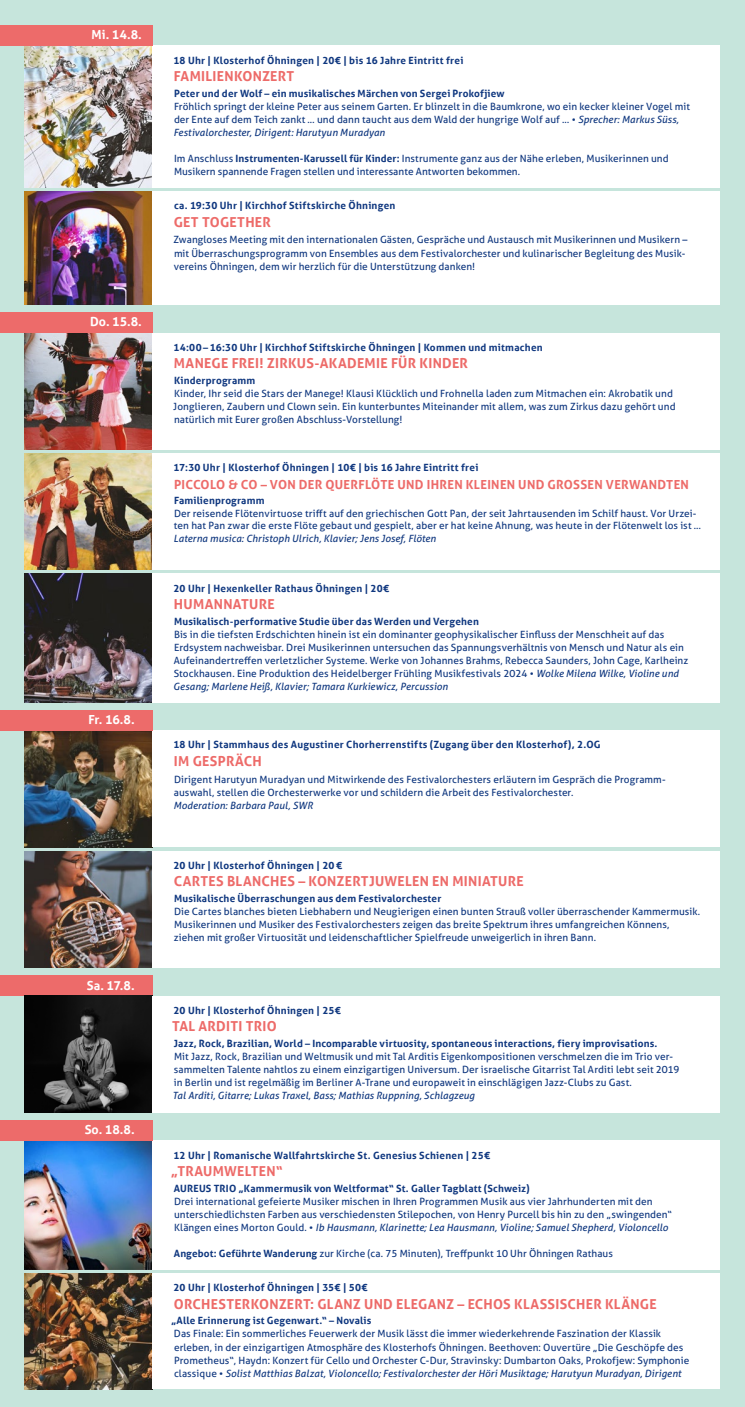
<style>
.page{position:relative;width:745px;height:1407px;background:#fff}
.page>*{position:absolute;margin:0;border:0;box-sizing:border-box;transform-origin:0 0}
.t1{font:700 13.75px "Aller";letter-spacing:.02em;color:#ed6b69}
.t2{font:700 12.5px "Aller";letter-spacing:.025em;color:#ed6b69}
.t3{font:700 12.5px "Aller";letter-spacing:-.005em;color:#fff}
.t4{font:10px/13.1px "Aller";letter-spacing:.01em;color:#0f377f}
.t5{font:700 10px "Aller";letter-spacing:.02em;color:#0f377f}
.t6{font:italic 10px "Aller";letter-spacing:.005em;color:#0f377f}
.s1{font-style:italic}
.s2{font-weight:700}
</style>
<div class="page">
<div style="left:0;top:0;width:744px;height:1407px;background:#c6e5dc"></div>
<img style="left:25px;top:730px;width:127px;height:117px">
<div style="left:152px;top:730px;width:567px;height:117px;background:#fff"></div>
<div style="left:0;top:710px;width:152px;height:20px;background:#ed6b6a"></div>
<img style="left:25px;top:851px;width:127px;height:117px">
<div style="left:152px;top:851px;width:567px;height:117px;background:#fff"></div>
<div style="left:0;top:975px;width:152px;height:21px;background:#ed6b6a"></div>
<img style="left:25px;top:996px;width:127px;height:116px">
<div style="left:152px;top:996px;width:567px;height:116px;background:#fff"></div>
<img style="left:25px;top:453px;width:127px;height:117px">
<div style="left:152px;top:453px;width:567px;height:117px;background:#fff"></div>
<img style="left:25px;top:332px;width:127px;height:117px">
<div style="left:152px;top:332px;width:567px;height:117px;background:#fff"></div>
<div style="left:0;top:312px;width:152px;height:20px;background:#ed6b6a"></div>
<img style="left:25px;top:573px;width:127px;height:129px">
<div style="left:152px;top:573px;width:567px;height:129px;background:#fff"></div>
<img style="left:25px;top:191px;width:127px;height:114px">
<div style="left:152px;top:191px;width:567px;height:114px;background:#fff"></div>
<img style="left:25px;top:46px;width:127px;height:142px">
<div style="left:152px;top:46px;width:567px;height:142px;background:#fff"></div>
<div style="left:0;top:25px;width:152px;height:21px;background:#ed6b6a"></div>
<img style="left:25px;top:1273px;width:127px;height:116px">
<div style="left:152px;top:1273px;width:567px;height:116px;background:#fff"></div>
<img style="left:25px;top:1140px;width:127px;height:129px">
<div style="left:152px;top:1140px;width:567px;height:129px;background:#fff"></div>
<div style="left:0;top:1120px;width:152px;height:20px;background:#ed6b6a"></div>
<p class="t3" style="left:92px;top:27px;width:52px">Mi. 14.8.</p>
<p class="t3" style="left:90px;top:314px;width:53px">Do. 15.8.</p>
<p class="t3" style="left:89px;top:712px;width:48px">Fr. 16.8.</p>
<p class="t3" style="left:87px;top:977px;width:49px">Sa. 17.8.</p>
<p class="t3" style="left:85px;top:1122px;width:52px">So. 18.8.</p>
<p class="t5" style="left:173px;top:54px;width:291px">18 Uhr | Klosterhof Öhningen | 20€ | bis 16 Jahre Eintritt frei</p>
<h1 class="t1" style="left:174px;top:68px;width:122px">FAMILIENKONZERT</h1>
<p class="t5" style="left:174px;top:87px;width:332px">Peter und der Wolf – ein musikalisches Märchen von Sergei Prokofjiew</p>
<p class="t4" style="left:173px;top:100px;width:517px">Fröhlich springt der kleine Peter aus seinem Garten. Er blinzelt in die Baumkrone, wo ein kecker kleiner Vogel mit der Ente auf dem Teich zankt … und dann taucht aus dem Wald der hungrige Wolf auf … • <span class="s1">Sprecher: Markus Süss,<br>Festivalorchester, Dirigent: Harutyun Muradyan</span></p>
<p class="t4" style="left:174px;top:152px;width:496px">Im Anschluss <span class="s2">Instrumenten-Karussell für Kinder:</span> Instrumente ganz aus der Nähe erleben, Musikerinnen und<br>Musikern spannende Fragen stellen und interessante Antworten bekommen.</p>
<p class="t5" style="left:174px;top:200px;width:223px">ca. 19:30 Uhr | Kirchhof Stiftskirche Öhningen</p>
<h1 class="t1" style="left:173px;top:213px;width:99px">GET TOGETHER</h1>
<p class="t4" style="left:173px;top:233px;width:515px">Zwangloses Meeting mit den internationalen Gästen, Gespräche und Austausch mit Musikerinnen und Musikern – mit Überraschungsprogramm von Ensembles aus dem Festivalorchester und kulinarischer Begleitung des Musik&shy;vereins Öhningen, dem wir herzlich für die Unterstützung danken!</p>
<p class="t5" style="left:173px;top:341px;width:371px">14:00–16:30 Uhr | Kirchhof Stiftskirche Öhningen | Kommen und mitmachen</p>
<h1 class="t1" style="left:174px;top:355px;width:295px">MANEGE FREI! ZIRKUS-AKADEMIE FÜR KINDER</h1>
<p class="t5" style="left:174px;top:374px;width:82px">Kinderprogramm</p>
<p class="t4" style="left:173px;top:386px;width:503px">Kinder, Ihr seid die Stars der Manege! Klausi Klücklich und Frohnella laden zum Mitmachen ein: Akrobatik und<br>Jonglieren, Zaubern und Clown sein. Ein kunterbuntes Miteinander mit allem, was zum Zirkus dazu gehört und natürlich mit Eurer großen Abschluss-Vorstellung!</p>
<p class="t5" style="left:173px;top:461px;width:306px">17:30 Uhr | Klosterhof Öhningen | 10€ | bis 16 Jahre Eintritt frei</p>
<p class="t2" style="left:174px;top:476px;width:516px">PICCOLO &amp; CO – VON DER QUERFLÖTE UND IHREN KLEINEN UND GROSSEN VERWANDTEN</p>
<p class="t5" style="left:174px;top:494px;width:92px">Familienprogramm</p>
<p class="t4" style="left:174px;top:507px;width:528px;line-height:12.5px">Der reisende Flötenvirtuose trifft auf den griechischen Gott Pan, der seit Jahrtausenden im Schilf haust. Vor Urzei&shy;ten hat Pan zwar die erste Flöte gebaut und gespielt, aber er hat keine Ahnung, was heute in der Flötenwelt los ist …</p>
<p class="t6" style="left:173px;top:532px;width:264px">Laterna musica: Christoph Ulrich, Klavier; Jens Josef, Flöten</p>
<p class="t5" style="left:173px;top:582px;width:217px">20 Uhr | Hexenkeller Rathaus Öhningen | 20€</p>
<h1 class="t1" style="left:174px;top:596px;width:102px">HUMANNATURE</h1>
<p class="t5" style="left:174px;top:615px;width:306px">Musikalisch-performative Studie über das Werden und Vergehen</p>
<p class="t4" style="left:173px;top:627px;width:516px">Bis in die tiefsten Erdschichten hinein ist ein dominanter geophysikalischer Einfluss der Menschheit auf das Erdsystem nachweisbar. Drei Musikerinnen untersuchen das Spannungsverhältnis von Mensch und Natur als ein Aufeinandertreffen verletzlicher Systeme. Werke von Johannes Brahms, Rebecca Saunders, John Cage, Karlheinz Stockhausen. Eine Produktion des Heidelberger Frühling Musikfestivals 2024 • <span class="s1">Wolke Milena Wilke, Violine und Gesang; Marlene Heiß, Klavier; Tamara Kurkiewicz, Percussion</span></p>
<p class="t5" style="left:173px;top:739px;width:428px">18 Uhr | Stammhaus des Augustiner Chorherrenstifts (Zugang über den Klosterhof), 2.OG</p>
<h1 class="t1" style="left:174px;top:752px;width:89px">IM GESPRÄCH</h1>
<p class="t4" style="left:174px;top:772px;width:492px">Dirigent Harutyun Muradyan und Mitwirkende des Festivalorchesters erläutern im Gespräch die Programm&shy;auswahl, stellen die Orchesterwerke vor und schildern die Arbeit des Festivalorchester.</p>
<p class="t6" style="left:173px;top:799px;width:141px">Moderation: Barbara Paul, SWR</p>
<p class="t5" style="left:173px;top:859px;width:170px">20 Uhr | Klosterhof Öhningen | 20€</p>
<h1 class="t1" style="left:173px;top:873px;width:351px">CARTES BLANCHES – KONZERTJUWELEN EN MINIATURE</h1>
<p class="t5" style="left:174px;top:892px;width:268px">Musikalische Überraschungen aus dem Festivalorchester</p>
<p class="t4" style="left:174px;top:905px;width:528px">Die Cartes blanches bieten Liebhabern und Neugierigen einen bunten Strauß voller überraschender Kammermusik.<br>Musikerinnen und Musiker des Festivalorchesters zeigen das breite Spektrum ihres umfangreichen Könnens, ziehen mit großer Virtuosität und leidenschaftlicher Spielfreude unweigerlich in ihren Bann.</p>
<p class="t5" style="left:173px;top:1004px;width:169px">20 Uhr | Klosterhof Öhningen | 25€</p>
<h1 class="t1" style="left:172px;top:1018px;width:106px">TAL ARDITI TRIO</h1>
<p class="t5" style="left:174px;top:1037px;width:485px">Jazz, Rock, Brazilian, World – Incomparable virtuosity, spontaneous interactions, fiery improvisations.</p>
<p class="t4" style="left:174px;top:1049px;width:507px">Mit Jazz, Rock, Brazilian und Weltmusik und mit Tal Arditis Eigenkompositionen verschmelzen die im Trio ver&shy;sammelten Talente nahtlos zu einem einzigartigen Universum. Der israelische Gitarrist Tal Arditi lebt seit 2019 in Berlin und ist regelmäßig im Berliner A-Trane und europaweit in einschlägigen Jazz-Clubs zu Gast.</p>
<p class="t6" style="left:172px;top:1089px;width:303px">Tal Arditi, Gitarre; Lukas Traxel, Bass; Mathias Ruppning, Schlagzeug</p>
<p class="t5" style="left:173px;top:1149px;width:318px">12 Uhr | Romanische Wallfahrtskirche St. Genesius Schienen | 25€</p>
<h1 class="t1" style="left:171px;top:1163px;width:114px">„TRAUMWELTEN“</h1>
<p class="t5" style="left:174px;top:1182px;width:357px">AUREUS TRIO „Kammermusik von Weltformat“ St. Galler Tagblatt (Schweiz)</p>
<p class="t4" style="left:174px;top:1194px;width:499px">Drei international gefeierte Musiker mischen in Ihren Programmen Musik aus vier Jahrhunderten mit den unterschiedlichsten Farben aus verschiedensten Stilepochen, von Henry Purcell bis hin zu den „swingenden“<br>Klängen eines Morton Gould. • <span class="s1">Ib Hausmann, Klarinette; Lea Hausmann, Violine; Samuel Shepherd, Violoncello</span></p>
<p class="t4" style="left:174px;top:1247px;width:440px"><span class="s2">Angebot: Geführte Wanderung</span> zur Kirche (ca. 75 Minuten), Treffpunkt 10 Uhr Öhningen Rathaus</p>
<p class="t5" style="left:173px;top:1281px;width:195px">20 Uhr | Klosterhof Öhningen | 35€ | 50€</p>
<h1 class="t1" style="left:174px;top:1295px;width:484px">ORCHESTERKONZERT: GLANZ UND ELEGANZ – ECHOS KLASSISCHER KLÄNGE</h1>
<p class="t5" style="left:171px;top:1314px;width:202px">„Alle Erinnerung ist Gegenwart.“ – Novalis</p>
<p class="t4" style="left:174px;top:1327px;width:516px">Das Finale: Ein sommerliches Feuerwerk der Musik lässt die immer wiederkehrende Faszination der Klassik erleben, in der einzigartigen Atmosphäre des Klosterhofs Öhningen. Beethoven: Ouvertüre „Die Geschöpfe des Prometheus“, Haydn: Konzert für Cello und Orchester C-Dur, Stravinsky: Dumbarton Oaks, Prokofjew: Symphonie classique • <span class="s1">Solist Matthias Balzat, Violoncello; Festivalorchester der Höri Musiktage; Harutyun Muradyan, Dirigent</span></p>
</div>
